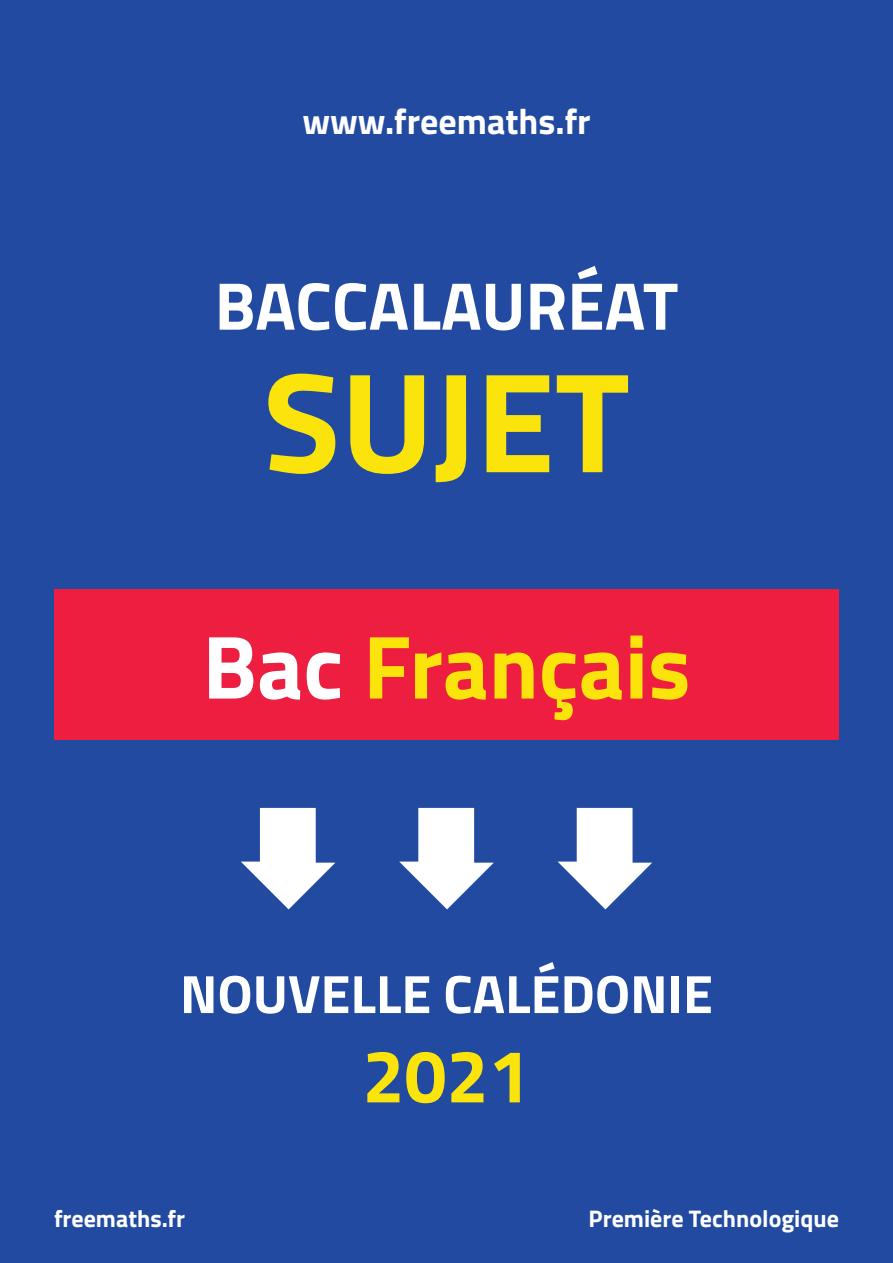
<style>
.page{position:relative;width:893px;height:1263px;background:#214aa0}
.page>*{position:absolute;margin:0;border:0;box-sizing:border-box;transform-origin:0 0}
.t1{font:700 142.5px "Titillium";color:#fbe30c}
.t2{font:700 90px "Titillium";color:#fbe30c}
.t3{font:700 75px "Titillium";color:#fbe30c}
.t4{font:700 67.5px "Titillium";color:#fff}
.t5{font:700 54px "Titillium";color:#fff}
.t6{font:700 36px "Titillium";color:#fff}
.t7{font:700 24px "Titillium";color:#fff}
.s1{color:#fff}
</style>
<div class="page">
<svg style="left:241px;top:808px;width:94px;height:101px"></svg>
<svg style="left:399px;top:808px;width:95px;height:101px"></svg>
<svg style="left:558px;top:808px;width:94px;height:101px"></svg>
<div style="left:54px;top:589px;width:785px;height:151px;background:#ed1e40"></div>
<h3 class="t6" style="left:302px;top:94px;width:290px">www.freemaths.fr</h3>
<h3 class="t4" style="left:215px;top:254px;width:465px">BACCALAURÉAT</h3>
<h1 class="t1" style="left:263px;top:313px;width:368px">SUJET</h1>
<h2 class="t2" style="left:202px;top:598px;width:490px"><span class="s1">Bac</span> Français</h2>
<p class="t5" style="left:180px;top:953px;width:534px">NOUVELLE CALÉDONIE</p>
<h3 class="t3" style="left:362px;top:1019px;width:169px">2021</h3>
<p class="t7" style="left:54px;top:1200px;width:133px">freemaths.fr</p>
<p class="t7" style="left:589px;top:1200px;width:252px">Première Technologique</p>
</div>
